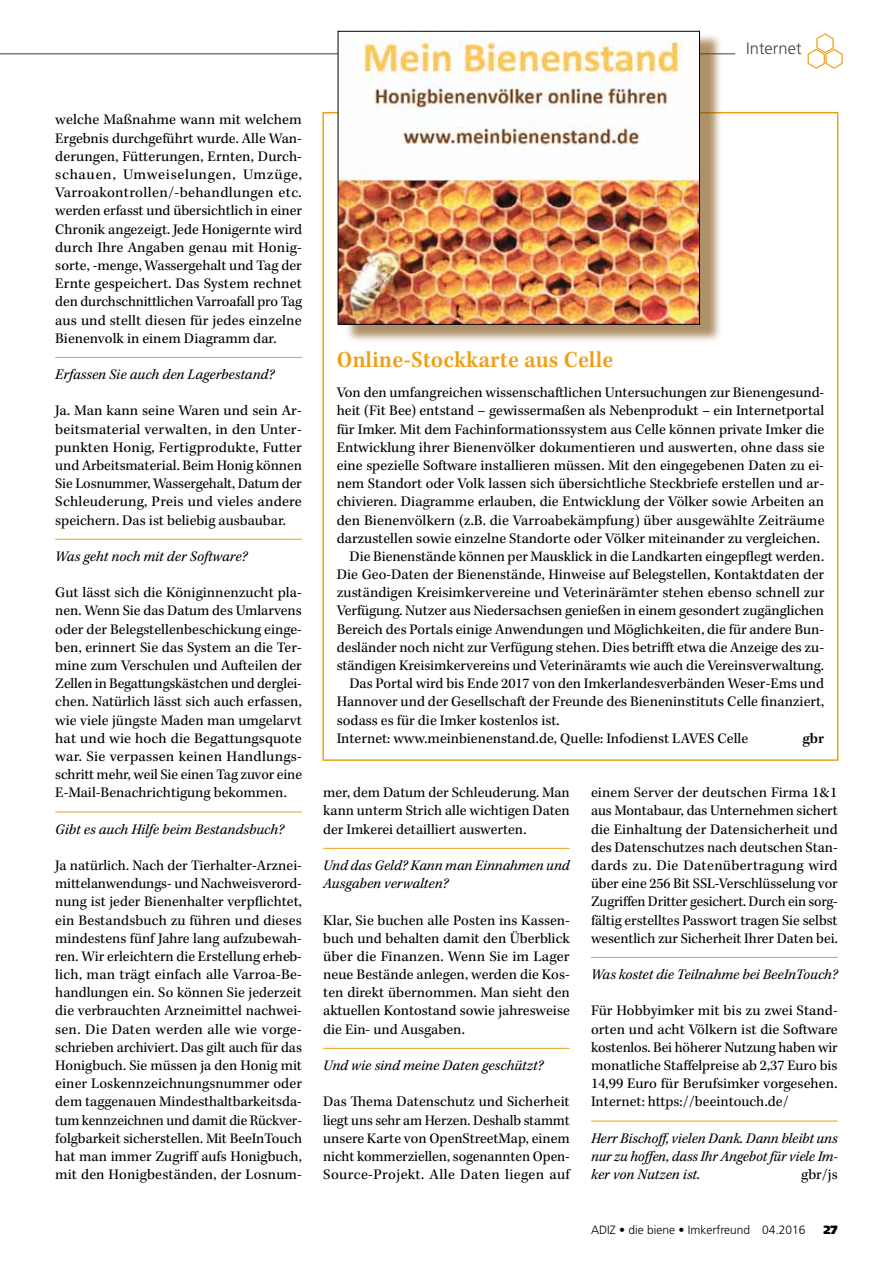
<style>
.page{position:relative;width:893px;height:1263px;background:#fff}
.page>*{position:absolute;margin:0;border:0;box-sizing:border-box;transform-origin:0 0}
.t1{font:24px "Kepler Std Semibold Scn Capt";color:#eda118}
.t2{font:300 16.5px "Frutiger LT Std";color:#414042}
.t3{font:15px/18.1px "Kepler Std";color:#000;text-align:justify}
.t4{font:italic 15px/18.1px "Kepler Std";color:#000}
.t5{font:600 15px "Kepler Std";color:#000}
.t6{font:300 12px "Frutiger LT Std";color:#000}
.t7{font:900 12px "Frutiger LT Std";color:#000}
</style>
<div class="page">
<hr style="left:0;top:53px;width:735px;height:1px;background:#414042">
<svg style="left:807px;top:33px;width:36px;height:36px"></svg>
<hr style="left:55px;top:357px;width:247px;height:1px;background:#eda118">
<hr style="left:55px;top:539px;width:247px;height:1px;background:#eda118">
<hr style="left:55px;top:811px;width:247px;height:1px;background:#eda118">
<hr style="left:323px;top:848px;width:247px;height:1px;background:#eda118">
<hr style="left:323px;top:1048px;width:247px;height:1px;background:#eda118">
<div style="left:344px;top:33px;width:378px;height:310px;background:#764400;opacity:.59"></div>
<img style="left:340px;top:33px;width:358px;height:289px">
<div style="left:338px;top:31px;width:362px;height:293px;border:1px solid #000"></div>
<hr style="left:591px;top:957px;width:247px;height:1px;background:#eda118">
<hr style="left:591px;top:1121px;width:247px;height:1px;background:#eda118">
<p class="t2" style="left:746px;top:39px;width:57px">Internet</p>
<p class="t3" style="left:55px;top:111px;width:248px">welche Maßnahme wann mit welchem Ergebnis durchgeführt wurde. Alle Wan&shy;derungen, Fütterungen, Ernten, Durch&shy;schauen, Umweiselungen, Umzüge, Varroakontrollen/-behandlungen etc. werden erfasst und übersichtlich in einer Chronik angezeigt. Jede Honigernte wird durch Ihre Angaben genau mit Honig&shy;sorte, -menge, Wassergehalt und Tag der Ernte gespeichert. Das System rechnet den durchschnittlichen Varroafall pro Tag aus und stellt diesen für jedes einzelne Bienenvolk in einem Diagramm dar.</p>
<p class="t4" style="left:55px;top:366px;width:221px">Erfassen Sie auch den Lagerbestand?</p>
<p class="t3" style="left:55px;top:402px;width:248px">Ja. Man kann seine Waren und sein Ar&shy;beitsmaterial verwalten, in den Unter&shy;punkten Honig, Fertigprodukte, Futter und Arbeitsmaterial. Beim Honig können Sie Losnummer, Wassergehalt, Datum der Schleuderung, Preis und vieles andere speichern. Das ist beliebig ausbaubar.</p>
<p class="t4" style="left:55px;top:548px;width:194px">Was geht noch mit der Software?</p>
<p class="t3" style="left:55px;top:584px;width:248px">Gut lässt sich die Königinnenzucht pla&shy;nen. Wenn Sie das Datum des Umlarvens oder der Belegstellenbeschickung einge&shy;ben, erinnert Sie das System an die Ter&shy;mine zum Verschulen und Aufteilen der Zellen in Begattungskästchen und derglei&shy;chen. Natürlich lässt sich auch erfassen, wie viele jüngste Maden man umgelarvt hat und wie hoch die Begattungsquote war. Sie verpassen keinen Handlungs&shy;schritt mehr, weil Sie einen Tag zuvor eine E-Mail-Benachrichtigung bekommen.</p>
<p class="t4" style="left:55px;top:820px;width:230px">Gibt es auch Hilfe beim Bestandsbuch?</p>
<p class="t3" style="left:55px;top:857px;width:248px">Ja natürlich. Nach der Tierhalter-Arznei&shy;mittelanwendungs- und Nachweisverord&shy;nung ist jeder Bienenhalter verpflichtet, ein Bestandsbuch zu führen und dieses mindestens fünf Jahre lang aufzubewah&shy;ren. Wir erleichtern die Erstellung erheb&shy;lich, man trägt einfach alle Varroa-Be&shy;handlungen ein. So können Sie jederzeit die verbrauchten Arzneimittel nachwei&shy;sen. Die Daten werden alle wie vorge&shy;schrieben archiviert. Das gilt auch für das Honigbuch. Sie müssen ja den Honig mit einer Loskennzeichnungsnummer oder dem taggenauen Mindesthaltbarkeitsda&shy;tum kennzeichnen und damit die Rückver&shy;folgbarkeit sicherstellen. Mit BeeInTouch hat man immer Zugriff aufs Honigbuch, mit den Honigbeständen, der Losnum-</p>
<h1 class="t1" style="left:337px;top:346px;width:278px">Online-Stockkarte aus Celle</h1>
<p class="t3" style="left:337px;top:384px;width:489px">Von den umfangreichen wissenschaftlichen Untersuchungen zur Bienengesund-</p>
<p class="t3" style="left:337px;top:402px;width:489px">heit (Fit Bee) entstand – gewissermaßen als Nebenprodukt – ein Internetportal</p>
<p class="t3" style="left:337px;top:420px;width:489px">für Imker. Mit dem Fachinformationssystem aus Celle können private Imker die</p>
<p class="t3" style="left:337px;top:439px;width:489px">Entwicklung ihrer Bienenvölker dokumentieren und auswerten, ohne dass sie</p>
<p class="t3" style="left:337px;top:457px;width:489px">eine spezielle Software installieren müssen. Mit den eingegebenen Daten zu ei-</p>
<p class="t3" style="left:337px;top:475px;width:489px">nem Standort oder Volk lassen sich übersichtliche Steckbriefe erstellen und ar-</p>
<p class="t3" style="left:337px;top:493px;width:489px">chivieren. Diagramme erlauben, die Entwicklung der Völker sowie Arbeiten an</p>
<p class="t3" style="left:337px;top:511px;width:489px">den Bienenvölkern (z.B. die Varroabekämpfung) über ausgewählte Zeiträume</p>
<p class="t3" style="left:337px;top:529px;width:485px">darzustellen sowie einzelne Standorte oder Völker miteinander zu vergleichen.</p>
<p class="t3" style="left:349px;top:548px;width:476px">Die Bienenstände können per Mausklick in die Landkarten eingepflegt werden.</p>
<p class="t3" style="left:337px;top:566px;width:489px">Die Geo-Daten der Bienenstände, Hinweise auf Belegstellen, Kontaktdaten der</p>
<p class="t3" style="left:337px;top:584px;width:489px">zuständigen Kreisimkervereine und Veterinärämter stehen ebenso schnell zur</p>
<p class="t3" style="left:337px;top:602px;width:489px">Verfügung. Nutzer aus Niedersachsen genießen in einem gesondert zugänglichen</p>
<p class="t3" style="left:337px;top:620px;width:489px">Bereich des Portals einige Anwendungen und Möglichkeiten, die für andere Bun-</p>
<p class="t3" style="left:337px;top:639px;width:489px">desländer noch nicht zur Verfügung stehen. Dies betrifft etwa die Anzeige des zu-</p>
<p class="t3" style="left:337px;top:657px;width:489px">ständigen Kreisimkervereins und Veterinäramts wie auch die Vereinsverwaltung.</p>
<p class="t3" style="left:349px;top:675px;width:476px">Das Portal wird bis Ende 2017 von den Imkerlandesverbänden Weser-Ems und</p>
<p class="t3" style="left:337px;top:693px;width:489px">Hannover und der Gesellschaft der Freunde des Bieneninstituts Celle finanziert,</p>
<p class="t3" style="left:337px;top:711px;width:224px">sodass es für die Imker kostenlos ist.</p>
<p class="t3" style="left:337px;top:729px;width:413px">Internet: www.meinbienenstand.de, Quelle: Infodienst LAVES Celle</p>
<p class="t5" style="left:802px;top:729px;width:23px">gbr</p>
<p class="t3" style="left:323px;top:784px;width:248px">mer, dem Datum der Schleuderung. Man kann unterm Strich alle wichtigen Daten der Imkerei detailliert auswerten.</p>
<p class="t4" style="left:323px;top:857px;width:248px">Und das Geld? Kann man Einnahmen und<br>Ausgaben verwalten?</p>
<p class="t3" style="left:323px;top:911px;width:248px">Klar, Sie buchen alle Posten ins Kassen&shy;buch und behalten damit den Überblick über die Finanzen. Wenn Sie im Lager neue Bestände anlegen, werden die Kos&shy;ten direkt übernommen. Man sieht den aktuellen Kontostand sowie jahresweise die Ein- und Ausgaben.</p>
<p class="t4" style="left:323px;top:1057px;width:222px">Und wie sind meine Daten geschützt?</p>
<p class="t3" style="left:323px;top:1093px;width:248px">Das Thema Datenschutz und Sicherheit liegt uns sehr am Herzen. Deshalb stammt unsere Karte von OpenStreetMap, einem nicht kommerziellen, sogenannten Open-Source-Projekt. Alle Daten liegen auf</p>
<p class="t3" style="left:591px;top:784px;width:248px">einem Server der deutschen Firma 1&amp;1 aus Montabaur, das Unternehmen sichert die Einhaltung der Datensicherheit und des Datenschutzes nach deutschen Stan&shy;dards zu. Die Datenübertragung wird über eine 256 Bit SSL-Verschlüsselung vor Zugriffen Dritter gesichert. Durch ein sorg&shy;fältig erstelltes Passwort tragen Sie selbst wesentlich zur Sicherheit Ihrer Daten bei.</p>
<p class="t4" style="left:591px;top:966px;width:248px">Was kostet die Teilnahme bei BeeInTouch?</p>
<p class="t3" style="left:591px;top:1002px;width:248px">Für Hobbyimker mit bis zu zwei Stand&shy;orten und acht Völkern ist die Software kostenlos. Bei höherer Nutzung haben wir monatliche Staffelpreise ab 2,37 Euro bis 14,99 Euro für Berufsimker vorgesehen.<br>Internet: https://beeintouch.de/</p>
<p class="t4" style="left:591px;top:1129px;width:248px;text-align:justify">Herr Bischoff, vielen Dank. Dann bleibt uns nur zu hoffen, dass Ihr Angebot für viele Im&shy;ker von Nutzen ist.</p>
<p class="t3" style="left:801px;top:1166px;width:38px">gbr/js</p>
<p class="t6" style="left:591px;top:1223px;width:216px">ADIZ • die biene • Imkerfreund 04.2016</p>
<p class="t7" style="left:823px;top:1222px;width:16px">27</p>
</div>
